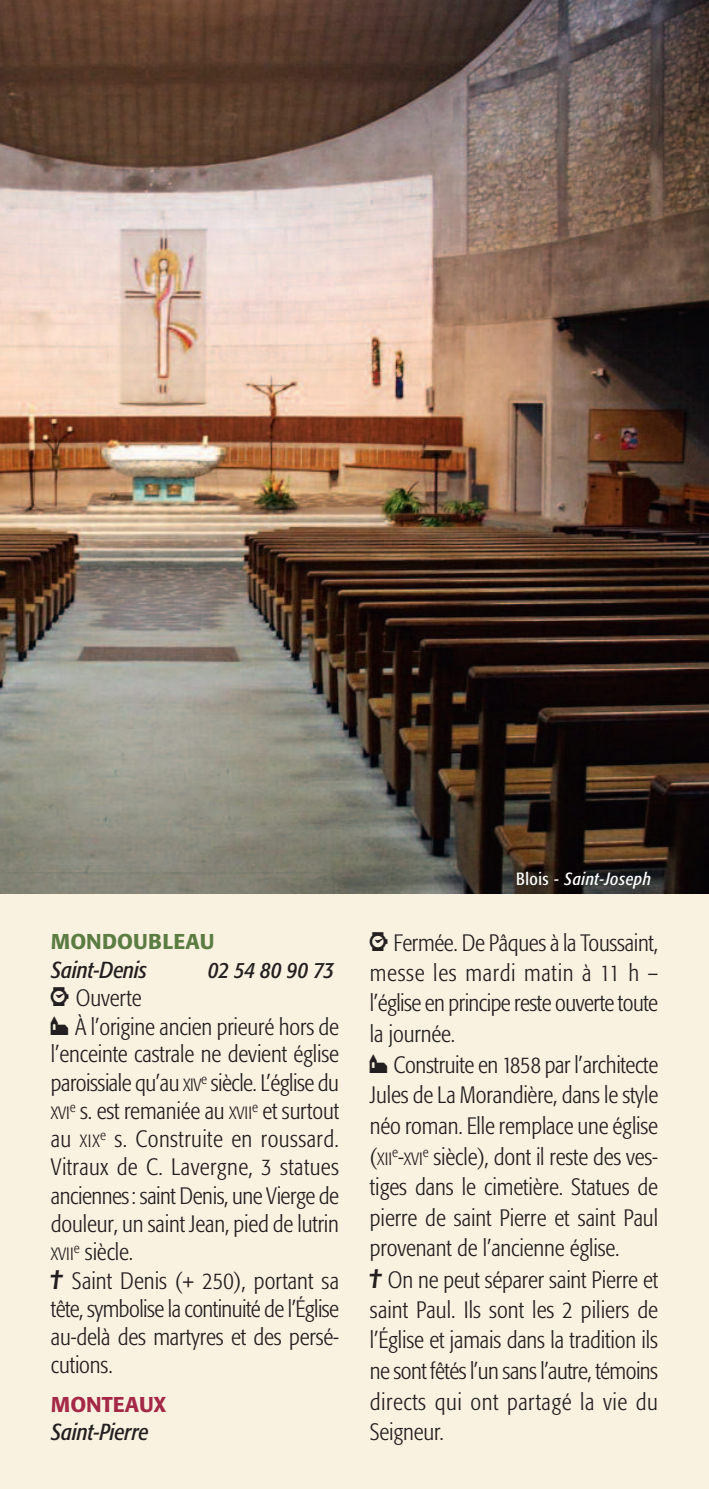
<style>
.page{position:relative;width:709px;height:1489px;background:#fff}
.page>*{position:absolute;margin:0;border:0;box-sizing:border-box;transform-origin:0 0}
.t1{font:300 condensed 23.5px/30.5px "Formata";letter-spacing:-.005em;color:#231f20}
.t2{font:italic condensed 23px "Formata";letter-spacing:-.005em;color:#231f20}
.t3{font:500 21.25px "Formata";color:#5b7c42}
.t4{font:500 21.25px "Formata";color:#a42947}
.t5{font:italic condensed 17.5px "Formata";letter-spacing:.025em;color:#fff}
.s1{font-family:"PRTL41";font-weight:400;font-stretch:normal}
.s2{font-size:17.75px}
.s3{font-style:normal}
</style>
<div class="page">
<div style="left:0;top:0;width:709px;height:1488px;background:#faf2e0"></div>
<img style="left:0;top:0;width:709px;height:893px">
<p class="t3" style="left:51px;top:932px;width:165px">MONDOUBLEAU</p>
<p class="t2" style="left:51px;top:960px;width:98px">Saint-Denis</p>
<p class="t2" style="left:208px;top:960px;width:128px">02 54 80 90 73</p>
<p class="t1" style="left:51px;top:985px;width:290px;line-height:28.2px"><span class="s1">$</span> Ouverte<br><span class="s1">£</span> À l’origine ancien prieuré hors de l’enceinte castrale ne devient église paroissiale qu’au <span class="s2">XIV</span><sup>e</sup> siècle. L’église du<br><span class="s2">XVI</span><sup>e</sup> s. est remaniée au <span class="s2">XVII</span><sup>e</sup> et surtout au <span class="s2">XIX</span><sup>e</sup> s. Construite en roussard.<br>Vitraux de C. Lavergne, 3 statues anciennes: saint Denis, une Vierge de douleur, un saint Jean, pied de lutrin<br><span class="s2">XVII</span><sup>e</sup> siècle.<br><span class="s1">∑</span> Saint Denis (+ 250), portant sa tête, symbolise la continuité de l’Église au-delà des martyres et des persé&shy;cutions.</p>
<p class="t4" style="left:51px;top:1394px;width:117px">MONTEAUX</p>
<p class="t2" style="left:51px;top:1422px;width:99px">Saint-Pierre</p>
<p class="t5" style="left:516px;top:871px;width:136px"><span class="s3">Blois -</span> Saint-Joseph</p>
<p class="t1" style="left:370px;top:929px;width:290px"><span class="s1">$</span> Fermée. De Pâques à la Toussaint, messe les mardi matin à 11 h – l’église en principe reste ouverte toute la journée.<br><span class="s1">£</span> Construite en 1858 par l’architecte Jules de La Morandière, dans le style néo roman. Elle remplace une église (<span class="s2">XII</span><sup>e</sup>-<span class="s2">XVI</span><sup>e</sup> siècle), dont il reste des ves&shy;tiges dans le cimetière. Statues de pierre de saint Pierre et saint Paul provenant de l’ancienne église.<br><span class="s1">∑</span> On ne peut séparer saint Pierre et saint Paul. Ils sont les 2 piliers de l’Église et jamais dans la tradition ils ne sont fêtés l’un sans l’autre, témoins directs qui ont partagé la vie du Seigneur.</p>
</div>
